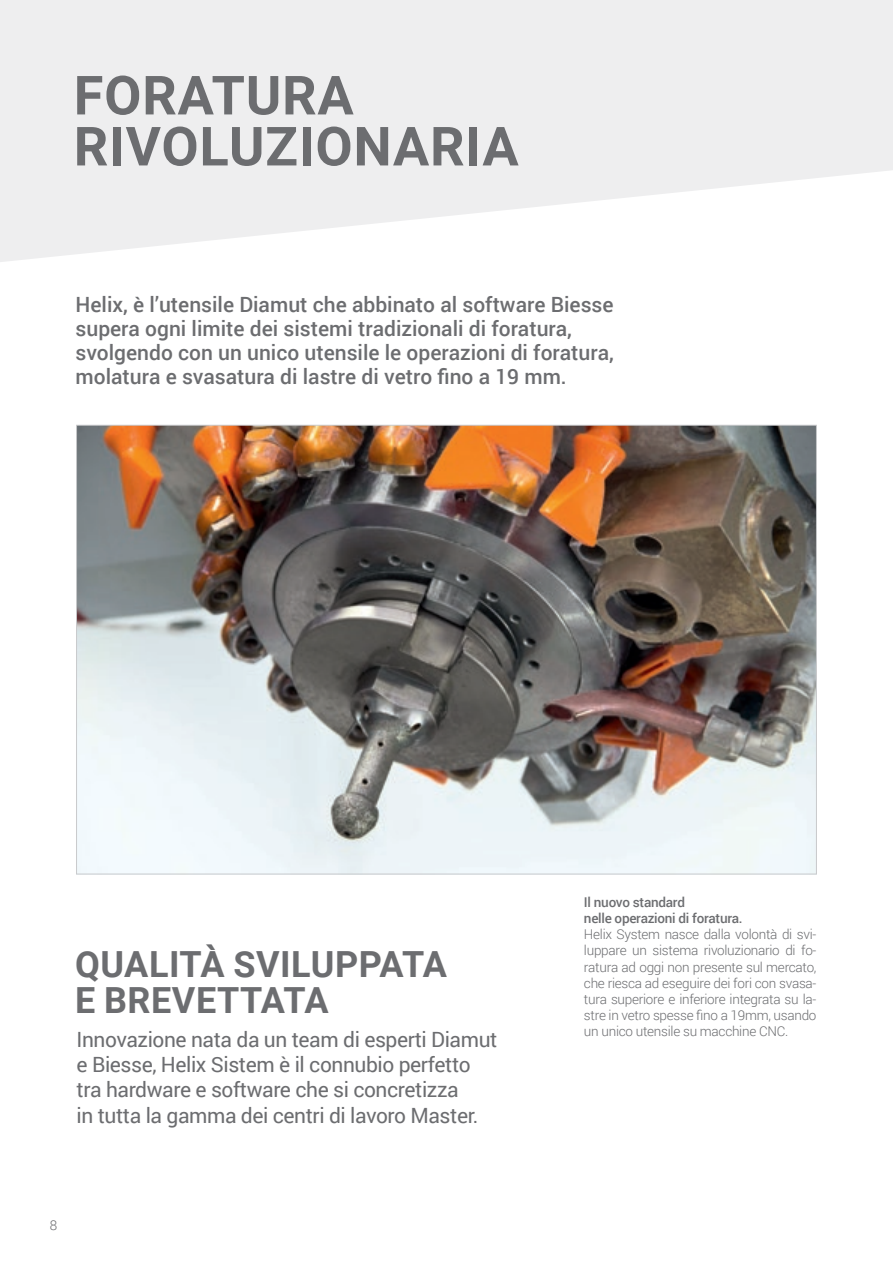
<style>
.page{position:relative;width:893px;height:1263px;background:#fff}
.page>*{position:absolute;margin:0;border:0;box-sizing:border-box;transform-origin:0 0}
._1_TITOLO_GRIGIO{font:700 54px "Roboto";letter-spacing:.015em;color:#6c6d70}
.t1{font:700 36px "Roboto";letter-spacing:.015em;color:#6c6d70}
.t2{font:500 21px "Roboto";color:#6c6d70}
.t3{font:21px/25.2px "Roboto";letter-spacing:-.02em;color:#6c6d70}
.t4{font:300 13.5px/16.2px "Roboto";letter-spacing:-.02em;color:#6c6d70;text-align:justify}
.t5{font:500 13.5px/16.2px "Roboto";letter-spacing:-.02em;color:#6c6d70}
</style>
<div class="page">
<img style="left:78px;top:427px;width:737px;height:445px">
<svg style="left:0;top:0;width:893px;height:262px;fill:#eeeeef"></svg>
<p class="_1_TITOLO_GRIGIO" style="left:74px;top:57px;width:281px">FORATURA</p>
<p class="_1_TITOLO_GRIGIO" style="left:74px;top:108px;width:446px">RIVOLUZIONARIA</p>
<p class="t2" style="left:76px;top:290px;width:540px">Helix, è l’utensile Diamut che abbinato al software Biesse</p>
<p class="t2" style="left:76px;top:314px;width:498px">supera ogni limite dei sistemi tradizionali di foratura,</p>
<p class="t2" style="left:76px;top:338px;width:540px">svolgendo con un unico utensile le operazioni di foratura,</p>
<p class="t2" style="left:76px;top:362px;width:493px">molatura e svasatura di lastre di vetro fino a 19 mm.</p>
<p class="t1" style="left:75px;top:939px;width:373px">QUALITÀ SVILUPPATA</p>
<p class="t1" style="left:75px;top:975px;width:255px">E BREVETTATA</p>
<p class="t3" style="left:77px;top:1026px;width:422px">Innovazione nata da un team di esperti Diamut e Biesse, Helix Sistem è il connubio perfetto tra hardware e software che si concretizza<br>in tutta la gamma dei centri di lavoro Master.</p>
<p class="t4" style="left:50px;top:1216px;width:9px">8</p>
<p class="t5" style="left:584px;top:893px;width:160px">Il nuovo standard<br>nelle operazioni di foratura.</p>
<p class="t4" style="left:584px;top:926px;width:234px">Helix System nasce dalla volontà di svi&shy;luppare un sistema rivoluzionario di fo&shy;ratura ad oggi non presente sul mercato, che riesca ad eseguire dei fori con svasa&shy;tura superiore e inferiore integrata su la&shy;stre in vetro spesse fino a 19mm, usando un unico utensile su macchine CNC.</p>
</div>
